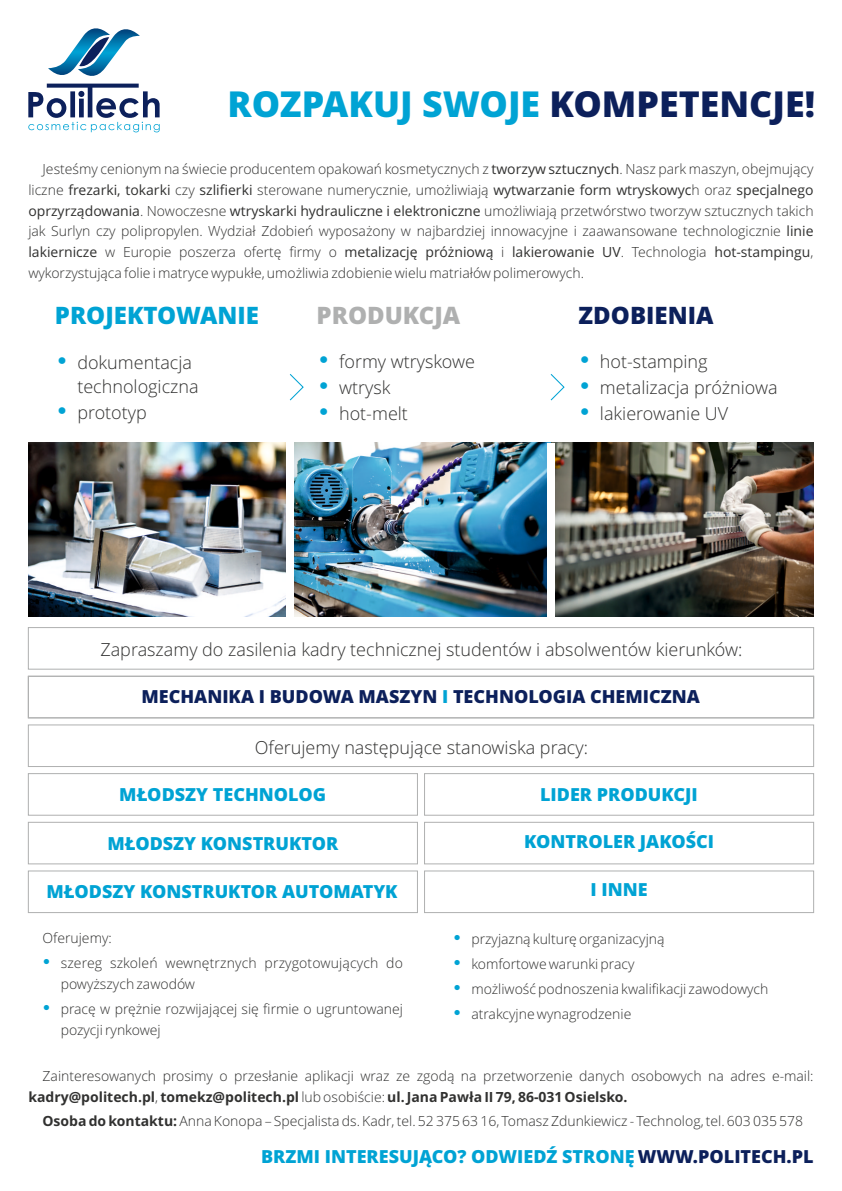
<style>
.page{position:relative;width:842px;height:1191px;background:#fff}
.page>*{position:absolute;margin:0;border:0;box-sizing:border-box;transform-origin:0 0}
.t1{font:800 35.8px "Open Sans";color:#00a3d4}
.t2{font:800 24px "Open Sans";color:#00a3d4}
.t3{font:800 24px "Open Sans";color:#afb0b0}
.t4{font:800 24px "Open Sans";color:#0c205b}
.t5{font:300 18px/24.5px "Open Sans";color:#313130}
.t6{font:800 18px "Open Sans";color:#00a3d4}
.t7{font:800 18px "Open Sans";color:#0c205b}
.t8{font:300 14px/21px "Open Sans";color:#313130}
.s1{color:#0c205b}
.s2{font-weight:400}
.s3{color:#00a3d4}
.s4{font-weight:700}
</style>
<div class="page">
<svg style="left:28px;top:84px;width:132px;height:48px"></svg>
<svg style="left:48px;top:28px;width:92px;height:48px"></svg>
<svg style="left:289px;top:374px;width:15px;height:27px"></svg>
<svg style="left:550px;top:374px;width:15px;height:27px"></svg>
<img style="left:28px;top:442px;width:786px;height:174px">
<div style="left:287px;top:442px;width:7px;height:174px;background:#fff"></div>
<div style="left:547px;top:442px;width:7px;height:174px;background:#fff"></div>
<div style="left:28px;top:724px;width:786px;height:43px;border:1px solid #afb0b0"></div>
<div style="left:28px;top:676px;width:786px;height:42px;border:1px solid #afb0b0"></div>
<div style="left:28px;top:627px;width:786px;height:42px;border:1px solid #afb0b0"></div>
<div style="left:28px;top:870px;width:390px;height:43px;border:1px solid #afb0b0"></div>
<div style="left:28px;top:822px;width:390px;height:42px;border:1px solid #afb0b0"></div>
<div style="left:28px;top:773px;width:390px;height:42px;border:1px solid #afb0b0"></div>
<div style="left:424px;top:870px;width:390px;height:43px;border:1px solid #afb0b0"></div>
<div style="left:424px;top:822px;width:390px;height:42px;border:1px solid #afb0b0"></div>
<div style="left:424px;top:773px;width:390px;height:42px;border:1px solid #afb0b0"></div>
<h1 class="t1" style="left:228px;top:90px;width:589px">ROZPAKUJ SWOJE <span class="s1">KOMPETENCJE!</span></h1>
<p class="t8" style="left:28px;top:159px;width:787px;text-align:justify;text-indent:14px">Jesteśmy cenionym na świecie producentem opakowań kosmetycznych z <span class="s2">tworzyw sztucznych</span>. Nasz park maszyn, obejmujący liczne <span class="s2">frezarki, tokarki</span> czy <span class="s2">szlifierki</span> sterowane numerycznie, umożliwiają <span class="s2">wytwarzanie form wtryskowyc</span>h oraz <span class="s2">specjalnego oprzyrządowania</span>. Nowoczesne <span class="s2">wtryskarki hydrauliczne i elektroniczne</span> umożliwiają przetwórstwo tworzyw sztucznych takich jak Surlyn czy polipropylen. Wydział Zdobień wyposażony w najbardziej innowacyjne i zaawansowane technologicznie <span class="s2">linie lakiernicze</span> w Europie poszerza ofertę firmy o <span class="s2">metalizację próżniową</span> i <span class="s2">lakierowanie UV</span>. Technologia <span class="s2">hot-stampingu</span>, wykorzystująca folie i matryce wypukłe, umożliwia zdobienie wielu matriałów polimerowych.</p>
<h2 class="t2" style="left:55px;top:306px;width:206px">PROJEKTOWANIE</h2>
<h2 class="t3" style="left:317px;top:306px;width:145px">PRODUKCJA</h2>
<h2 class="t4" style="left:579px;top:306px;width:136px">ZDOBIENIA</h2>
<p class="t5" style="left:77px;top:351px;width:123px;text-indent:-21px"><span class="s3">•</span> dokumentacja technologiczna</p>
<p class="t5" style="left:57px;top:402px;width:92px"><span class="s3">•</span> prototyp</p>
<p class="t5" style="left:318px;top:351px;width:158px"><span class="s3">•</span> formy wtryskowe</p>
<p class="t5" style="left:318px;top:377px;width:74px"><span class="s3">•</span> wtrysk</p>
<p class="t5" style="left:318px;top:403px;width:91px"><span class="s3">•</span> hot-melt</p>
<p class="t5" style="left:579px;top:351px;width:130px"><span class="s3">•</span> hot-stamping</p>
<p class="t5" style="left:579px;top:377px;width:200px"><span class="s3">•</span> metalizacja próżniowa</p>
<p class="t5" style="left:579px;top:403px;width:150px"><span class="s3">•</span> lakierowanie UV</p>
<p class="t5" style="left:100px;top:639px;width:643px">Zapraszamy do zasilenia kadry technicznej studentów i absolwentów kierunków:</p>
<p class="t7" style="left:142px;top:689px;width:560px">MECHANIKA I BUDOWA MASZYN <span class="s3">I</span> TECHNOLOGIA CHEMICZNA</p>
<p class="t5" style="left:255px;top:736px;width:335px">Oferujemy następujące stanowiska pracy:</p>
<p class="t6" style="left:119px;top:787px;width:208px">MŁODSZY TECHNOLOG</p>
<p class="t6" style="left:540px;top:787px;width:159px">LIDER PRODUKCJI</p>
<p class="t6" style="left:524px;top:834px;width:191px">KONTROLER JAKOŚCI</p>
<p class="t6" style="left:590px;top:882px;width:59px">I INNE</p>
<p class="t6" style="left:107px;top:835px;width:232px">MŁODSZY KONSTRUKTOR</p>
<p class="t6" style="left:47px;top:884px;width:353px">MŁODSZY KONSTRUKTOR AUTOMATYK</p>
<p class="t8" style="left:43px;top:928px;width:71px">Oferujemy:</p>
<p class="t8" style="left:61px;top:953px;width:344px;text-indent:-18px"><span class="s3">•</span> szereg szkoleń wewnętrznych przygotowujących do powyższych zawodów</p>
<p class="t8" style="left:61px;top:999px;width:344px;text-indent:-18px"><span class="s3">•</span> pracę w prężnie rozwijającej się firmie o ugruntowanej pozycji rynkowej</p>
<p class="t8" style="left:453px;top:929px;width:213px"><span class="s3">•</span> przyjazną kulturę organizacyjną</p>
<p class="t8" style="left:453px;top:954px;width:183px"><span class="s3">•</span> komfortowe warunki pracy</p>
<p class="t8" style="left:453px;top:980px;width:317px"><span class="s3">•</span> możliwość podnoszenia kwalifikacji zawodowych</p>
<p class="t8" style="left:453px;top:1005px;width:180px"><span class="s3">•</span> atrakcyjne wynagrodzenie</p>
<p class="t8" style="left:28px;top:1067px;width:787px;text-indent:14px">Zainteresowanych prosimy o przesłanie aplikacji wraz ze zgodą na przetworzenie danych osobowych na adres e-mail: <span class="s4">kadry@politech.pl</span>, <span class="s4">tomekz@politech.pl</span> lub osobiście: <span class="s4">ul. Jana Pawła II 79, 86-031 Osielsko.</span></p>
<p class="t8" style="left:43px;top:1111px;width:762px"><span class="s4">Osoba do kontaktu:</span> Anna Konopa – Specjalista ds. Kadr, tel. 52 375 63 16, Tomasz Zdunkiewicz - Technolog, tel. 603 035 578</p>
<p class="t6" style="left:261px;top:1148px;width:554px">BRZMI INTERESUJĄCO? ODWIEDŹ STRONĘ <span class="s1">WWW.POLITECH.PL</span></p>
</div>
